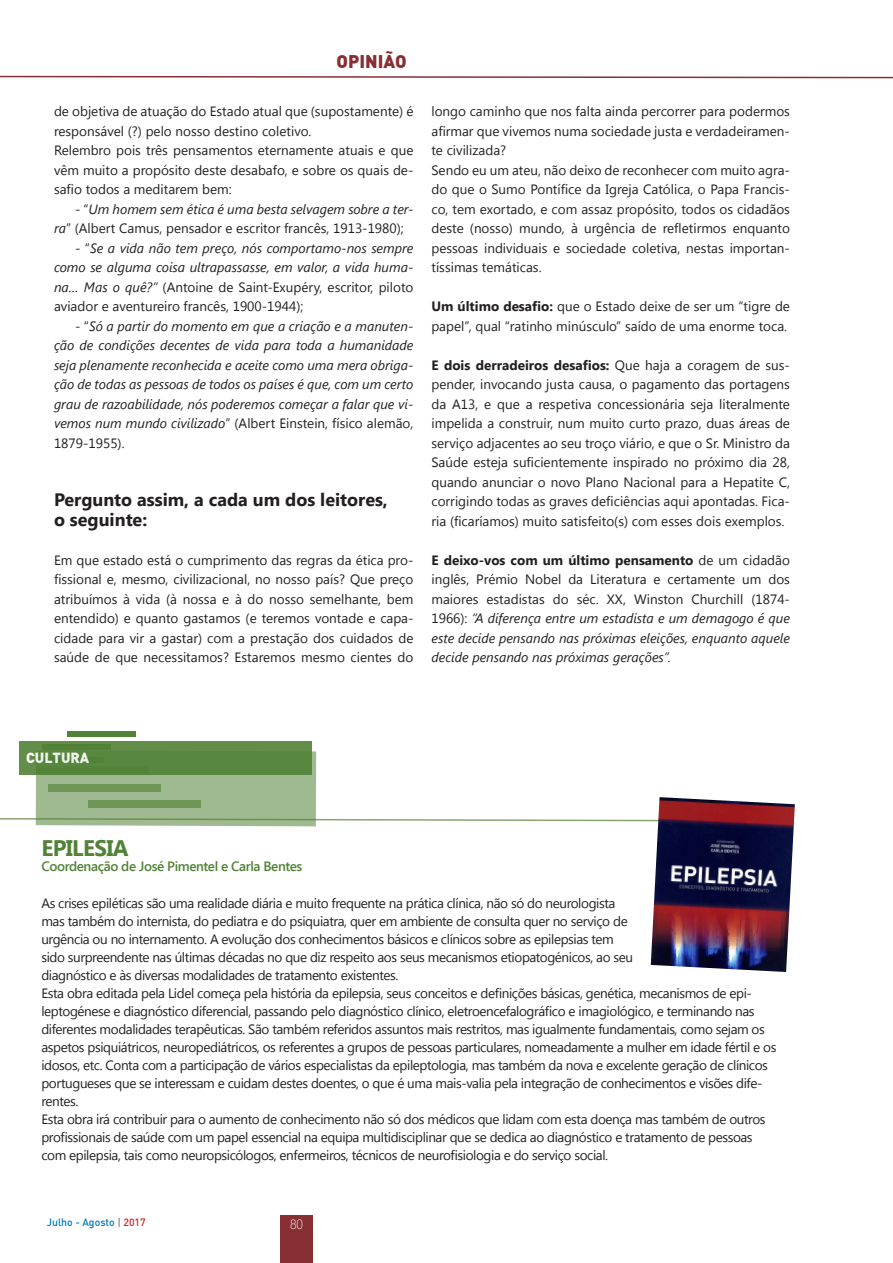
<style>
.page{position:relative;width:893px;height:1263px;background:#fff}
.page>*{position:absolute;margin:0;border:0;box-sizing:border-box;transform-origin:0 0}
.t1{font:700 22.5px "Segoe UI";letter-spacing:-.03em;color:#518236}
.t2{font:700 18px "Segoe UI";color:#231f20}
.t3{font:18px "DIN Black";color:#882f34}
.t4{font:14.4px "DIN Black";color:#fff}
.t5{font:13.5px/19.5px "Segoe UI";letter-spacing:-.03em;color:#231f20;text-align:justify}
.t6{font:italic 13.5px/19.5px "Segoe UI";color:#231f20;text-align:justify}
.t7{font:13.5px/19.5px "Segoe UI";color:#231f20}
.t8{font:600 13.5px "Segoe UI";letter-spacing:-.03em;color:#518236}
.t9{font:100 condensed 13.5px "Helvetica Neue LT Std";color:#fff}
.t10{font:10.5px "DIN Medium";color:#007bb9}
.s1{font-style:italic}
.s2{font-style:normal}
.s3{font-weight:700}
.s4{font-weight:700;font-style:normal}
.s5{color:#7c7e81}
.s6{color:#d1232a}
</style>
<div class="page">
<div style="left:280px;top:1215px;width:33px;height:48px;background:#882f34"></div>
<svg style="left:0;top:751px;width:651px;height:75px"></svg>
<div style="left:67px;top:731px;width:69px;height:6px;background:#518236"></div>
<div style="left:88px;top:800px;width:113px;height:7px;background:#6e9657"></div>
<div style="left:48px;top:784px;width:113px;height:7px;background:#6e9657"></div>
<div style="left:19px;top:741px;width:293px;height:33px;background:#58873f"></div>
<img style="left:651px;top:797px;width:144px;height:175px">
<svg style="left:0;top:75px;width:893px;height:4px"></svg>
<p class="t3" style="left:337px;top:49px;width:72px">OPINIÃO</p>
<p class="t7" style="left:54px;top:101px;width:361px">de objetiva de atuação do Estado atual que (supostamente) é responsável (?) pelo nosso destino coletivo.</p>
<p class="t5" style="left:54px;top:140px;width:361px">Relembro pois três pensamentos eternamente atuais e que vêm muito a propósito deste desabafo, e sobre os quais de&shy;safio todos a meditarem bem:</p>
<p class="t7" style="left:54px;top:198px;width:361px;text-indent:21px">- “<span class="s1">Um homem sem ética é uma besta selvagem sobre a ter&shy;ra</span>” (Albert Camus, pensador e escritor francês, 1913-1980);</p>
<p class="t6" style="left:54px;top:237px;width:361px;text-indent:21px"><span class="s2">- “</span>Se a vida não tem preço, nós comportamo-nos sempre como se alguma coisa ultrapassasse, em valor, a vida huma&shy;na… Mas o quê?” <span class="s2">(Antoine de Saint-Exupéry, escritor, piloto aviador e aventureiro francês, 1900-1944);</span></p>
<p class="t6" style="left:54px;top:315px;width:361px;text-indent:21px"><span class="s2">- “</span>Só a partir do momento em que a criação e a manuten&shy;ção de condições decentes de vida para toda a humanidade seja plenamente reconhecida e aceite como uma mera obriga&shy;ção de todas as pessoas de todos os países é que, com um certo grau de razoabilidade, nós poderemos começar a falar que vi&shy;vemos num mundo civilizado<span class="s2">” (Albert Einstein, físico alemão, 1879-1955).</span></p>
<p class="t2" style="left:54px;top:487px;width:335px">Pergunto assim, a cada um dos leitores,</p>
<p class="t2" style="left:54px;top:506px;width:95px">o seguinte:</p>
<p class="t5" style="left:54px;top:549px;width:361px">Em que estado está o cumprimento das regras da ética pro&shy;fissional e, mesmo, civilizacional, no nosso país? Que preço atribuímos à vida (à nossa e à do nosso semelhante, bem entendido) e quanto gastamos (e teremos vontade e capa&shy;cidade para vir a gastar) com a prestação dos cuidados de saúde de que necessitamos? Estaremos mesmo cientes do</p>
<p class="t5" style="left:431px;top:101px;width:360px">longo caminho que nos falta ainda percorrer para podermos afirmar que vivemos numa sociedade justa e verdadeiramen&shy;te civilizada?</p>
<p class="t5" style="left:431px;top:159px;width:360px">Sendo eu um ateu, não deixo de reconhecer com muito agra&shy;do que o Sumo Pontífice da Igreja Católica, o Papa Francis&shy;co, tem exortado, e com assaz propósito, todos os cidadãos deste (nosso) mundo, à urgência de refletirmos enquanto pessoas individuais e sociedade coletiva, nestas importan&shy;tíssimas temáticas.</p>
<p class="t7" style="left:431px;top:296px;width:360px"><span class="s3">Um último desafio:</span> que o Estado deixe de ser um “tigre de papel”, qual “ratinho minúsculo” saído de uma enorme toca.</p>
<p class="t5" style="left:431px;top:354px;width:360px"><span class="s3">E dois derradeiros desafios:</span> Que haja a coragem de sus&shy;pender, invocando justa causa, o pagamento das portagens da A13, e que a respetiva concessionária seja literalmente impelida a construir, num muito curto prazo, duas áreas de serviço adjacentes ao seu troço viário, e que o Sr. Ministro da Saúde esteja suficientemente inspirado no próximo dia 28, quando anunciar o novo Plano Nacional para a Hepatite C, corrigindo todas as graves deficiências aqui apontadas. Fica&shy;ria (ficaríamos) muito satisfeito(s) com esses dois exemplos.</p>
<p class="t6" style="left:431px;top:549px;width:360px"><span class="s4">E deixo-vos com um último pensamento</span> <span class="s2">de um cidadão inglês, Prémio Nobel da Literatura e certamente um dos maiores estadistas do séc. XX, Winston Churchill (1874- 1966):</span> “A diferença entre um estadista e um demagogo é que este decide pensando nas próximas eleições, enquanto aquele decide pensando nas próximas gerações”.</p>
<p class="t4" style="left:26px;top:748px;width:65px">CULTURA</p>
<p class="t1" style="left:41px;top:831px;width:89px">EPILESIA</p>
<p class="t8" style="left:41px;top:856px;width:263px">Coordenação de José Pimentel e Carla Bentes</p>
<p class="t5" style="left:41px;top:894px;width:593px;line-height:18px;text-align:left">As crises epiléticas são uma realidade diária e muito frequente na prática clínica, não só do neurologista mas também do internista, do pediatra e do psiquiatra, quer em ambiente de consulta quer no serviço de urgência ou no internamento. A evolução dos conhecimentos básicos e clínicos sobre as epilepsias tem sido surpreendente nas últimas décadas no que diz respeito aos seus mecanismos etiopatogénicos, ao seu diagnóstico e às diversas modalidades de tratamento existentes.</p>
<p class="t5" style="left:41px;top:984px;width:736px;line-height:18px;text-align:left">Esta obra editada pela Lidel começa pela história da epilepsia, seus conceitos e definições básicas, genética, mecanismos de epi&shy;leptogénese e diagnóstico diferencial, passando pelo diagnóstico clínico, eletroencefalográfico e imagiológico, e terminando nas diferentes modalidades terapêuticas. São também referidos assuntos mais restritos, mas igualmente fundamentais, como sejam os aspetos psiquiátricos, neuropediátricos, os referentes a grupos de pessoas particulares, nomeadamente a mulher em idade fértil e os idosos, etc. Conta com a participação de vários especialistas da epileptologia, mas também da nova e excelente geração de clínicos portugueses que se interessam e cuidam destes doentes, o que é uma mais-valia pela integração de conhecimentos e visões dife&shy;rentes.</p>
<p class="t5" style="left:41px;top:1110px;width:726px;line-height:18px;text-align:left">Esta obra irá contribuir para o aumento de conhecimento não só dos médicos que lidam com esta doença mas também de outros profissionais de saúde com um papel essencial na equipa multidisciplinar que se dedica ao diagnóstico e tratamento de pessoas com epilepsia, tais como neuropsicólogos, enfermeiros, técnicos de neurofisiologia e do serviço social.</p>
<p class="t10" style="left:47px;top:1215px;width:101px">Julho - Agosto <span class="s5">|</span> <span class="s6">2017</span></p>
<p class="t9" style="left:290px;top:1216px;width:14px">80</p>
</div>
